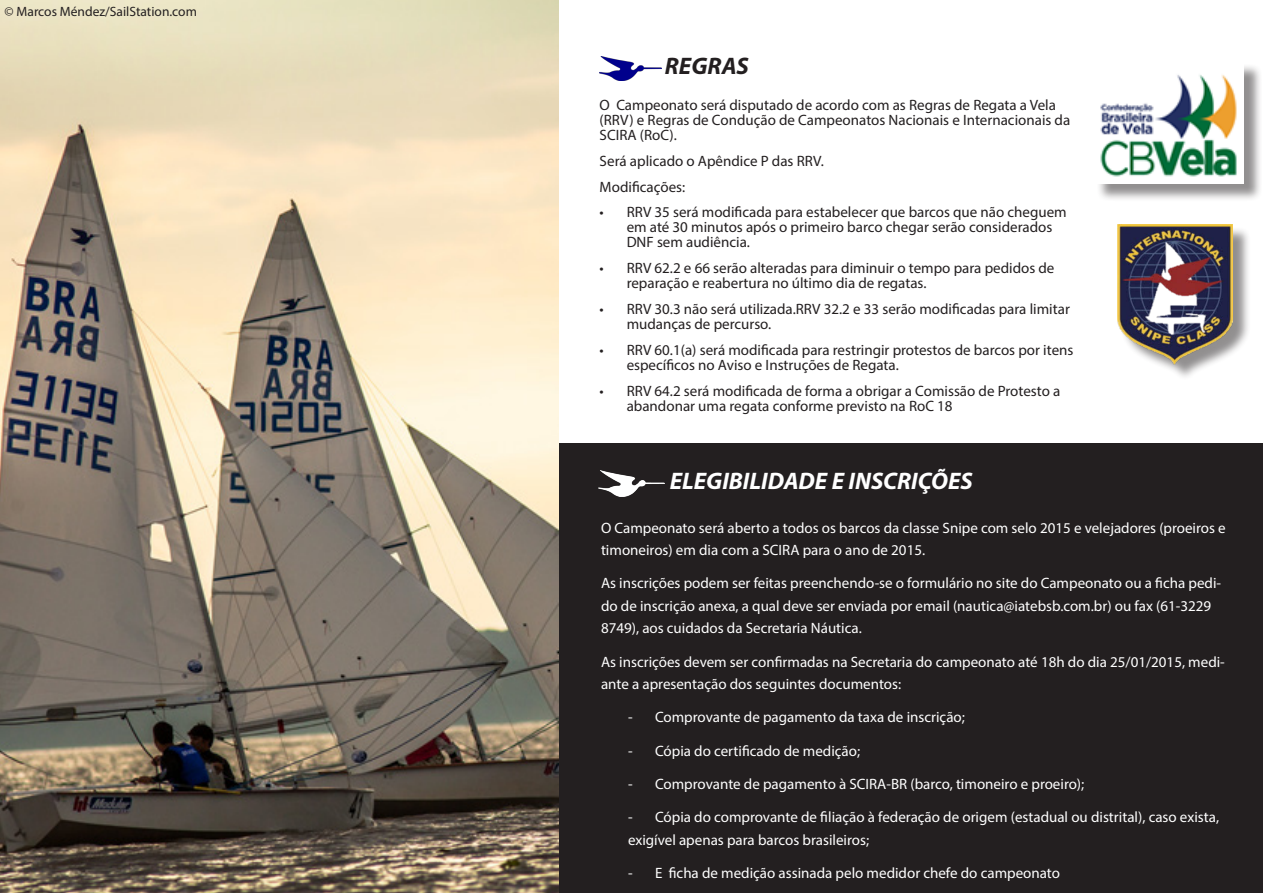
<style>
.page{position:relative;width:1263px;height:893px;background:#fff}
.page>*{position:absolute;margin:0;border:0;box-sizing:border-box;transform-origin:0 0}
.White_Head{font:italic 700 24px "Myriad Pro";color:#fff}
.Left_Head{font:italic 700 24px "Myriad Pro";color:#231f20}
.Body_2{font:15px/22.5px "Myriad Pro";color:#fff}
.Body_3{font:15px/15px "Myriad Pro";color:#231f20}
.Address{font:13.5px "Myriad Pro";color:#231f20}
</style>
<div class="page">
<div style="left:557px;top:443px;width:706px;height:450px;background:#231f20"></div>
<img style="left:0;top:0;width:558px;height:893px">
<div style="left:1096px;top:63px;width:166px;height:139px;background:#231f20;opacity:.5"></div>
<img style="left:1096px;top:63px;width:148px;height:121px">
<img style="left:599px;top:56px;width:62px;height:25px">
<div style="left:1120px;top:227px;width:131px;height:155px;background:#231f20;opacity:.5"></div>
<img style="left:1118px;top:224px;width:114px;height:142px">
<img style="left:599px;top:471px;width:65px;height:26px">
<p class="Address" style="left:5px;top:3px;width:194px">© Marcos Méndez/SailStation.com</p>
<p class="Left_Head" style="left:665px;top:50px;width:85px">REGRAS</p>
<p class="Body_3" style="left:600px;top:97px;width:472px">O Campeonato será disputado de acordo com as Regras de Regata a Vela (RRV) e Regras de Condução de Campeonatos Nacionais e Internacionais da<br>SCIRA (RoC).</p>
<p class="Body_3" style="left:600px;top:153px;width:226px">Será aplicado o Apêndice P das RRV.</p>
<p class="Body_3" style="left:600px;top:179px;width:87px">Modificações:</p>
<p class="Body_3" style="left:627px;top:205px;width:442px;text-indent:-27px">• RRV 35 será modificada para estabelecer que barcos que não cheguem em até 30 minutos após o primeiro barco chegar serão considerados<br>DNF sem audiência.</p>
<p class="Body_3" style="left:627px;top:260px;width:429px;text-indent:-27px">• RRV 62.2 e 66 serão alteradas para diminuir o tempo para pedidos de reparação e reabertura no último dia de regatas.</p>
<p class="Body_3" style="left:627px;top:301px;width:445px;text-indent:-27px">• RRV 30.3 não será utilizada.RRV 32.2 e 33 serão modificadas para limitar mudanças de percurso.</p>
<p class="Body_3" style="left:627px;top:342px;width:448px;text-indent:-27px">• RRV 60.1(a) será modificada para restringir protestos de barcos por itens específicos no Aviso e Instruções de Regata.</p>
<p class="Body_3" style="left:627px;top:383px;width:435px;text-indent:-27px">• RRV 64.2 será modificada de forma a obrigar a Comissão de Protesto a abandonar uma regata conforme previsto na RoC 18</p>
<p class="White_Head" style="left:670px;top:465px;width:305px">ELEGIBILIDADE E INSCRIÇÕES</p>
<p class="Body_2" style="left:601px;top:516px;width:626px">O Campeonato será aberto a todos os barcos da classe Snipe com selo 2015 e velejadores (proeiros e timoneiros) em dia com a SCIRA para o ano de 2015.</p>
<p class="Body_2" style="left:601px;top:572px;width:622px">As inscrições podem ser feitas preenchendo-se o formulário no site do Campeonato ou a ficha pedi&shy;do de inscrição anexa, a qual deve ser enviada por email (nautica@iatebsb.com.br) ou fax (61-3229<br>8749), aos cuidados da Secretaria Náutica.</p>
<p class="Body_2" style="left:601px;top:650px;width:625px">As inscrições devem ser confirmadas na Secretaria do campeonato até 18h do dia 25/01/2015, medi&shy;ante a apresentação dos seguintes documentos:</p>
<p class="Body_2" style="left:628px;top:706px;width:338px">- Comprovante de pagamento da taxa de inscrição;</p>
<p class="Body_2" style="left:628px;top:739px;width:234px">- Cópia do certificado de medição;</p>
<p class="Body_2" style="left:628px;top:772px;width:458px">- Comprovante de pagamento à SCIRA-BR (barco, timoneiro e proeiro);</p>
<p class="Body_2" style="left:628px;top:806px;width:593px">- Cópia do comprovante de filiação à federação de origem (estadual ou distrital), caso exista, exigível apenas para barcos brasileiros;</p>
<p class="Body_2" style="left:628px;top:862px;width:434px">- E ficha de medição assinada pelo medidor chefe do campeonato</p>
</div>
